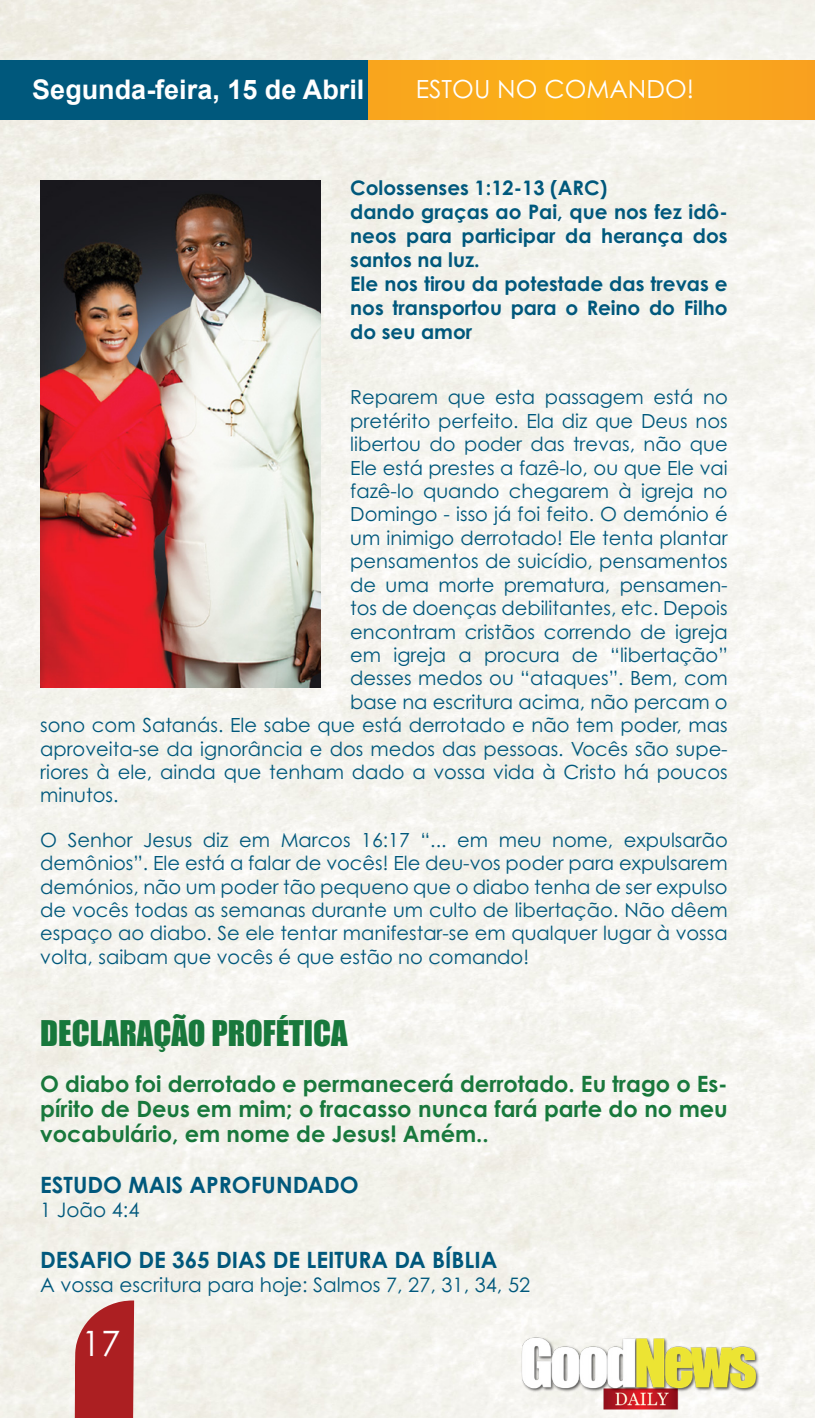
<style>
.page{position:relative;width:815px;height:1418px;background:#fff}
.page>*{position:absolute;margin:0;border:0;box-sizing:border-box;transform-origin:0 0}
.t1{font:35px "Century Gothic Pro";color:#fff}
.t2{font:32.5px "Impact";color:#18783c}
.t3{font:700 27px "Arial";color:#fff}
.t4{font:25px "Century Gothic Pro";color:#fff}
.t5{font:700 22.5px/25px "Century Gothic Pro";color:#18783c;text-align:justify}
.t6{font:700 22.5px "Century Gothic Pro";color:#00587c}
.t7{font:700 20px/24px "Century Gothic Pro";color:#00587c;text-align:justify}
.t8{font:20px "Century Gothic Pro";color:#00587c}
.t9{font:19.5px/23.5px "Century Gothic Pro";color:#00587c;text-align:justify}
</style>
<div class="page">
<img style="left:0;top:0;width:815px;height:1417px">
<div style="left:139px;top:60px;width:676px;height:60px;background:#faa91c"></div>
<div style="left:0;top:60px;width:368px;height:60px;background:#00587c"></div>
<svg style="left:73px;top:1300px;width:61px;height:117px;background:#b53c3e"></svg>
<img style="left:516px;top:1335px;width:245px;height:76px">
<img style="left:40px;top:180px;width:280px;height:507px">
<p class="t3" style="left:32px;top:72px;width:334px">Segunda-feira, 15 de Abril</p>
<p class="t4" style="left:416px;top:73px;width:280px">ESTOU NO COMANDO!</p>
<p class="t7" style="left:350px;top:175px;width:259px">Colossenses 1:12-13 (ARC)</p>
<p class="t7" style="left:350px;top:199px;width:379px">dando graças ao Pai, que nos fez idô&shy;neos para participar da herança dos santos na luz.</p>
<p class="t7" style="left:350px;top:271px;width:379px">Ele nos tirou da potestade das trevas e nos transportou para o Reino do Filho do seu amor</p>
<p class="t9" style="left:350px;top:385px;width:379px">Reparem que esta passagem está no</p>
<p class="t9" style="left:350px;top:409px;width:379px">pretérito perfeito. Ela diz que Deus nos</p>
<p class="t9" style="left:350px;top:432px;width:379px">libertou do poder das trevas, não que</p>
<p class="t9" style="left:350px;top:455px;width:379px">Ele está prestes a fazê-lo, ou que Ele vai</p>
<p class="t9" style="left:350px;top:479px;width:379px">fazê-lo quando chegarem à igreja no</p>
<p class="t9" style="left:350px;top:502px;width:379px">Domingo - isso já foi feito. O demónio é</p>
<p class="t9" style="left:350px;top:526px;width:379px">um inimigo derrotado! Ele tenta plantar</p>
<p class="t9" style="left:350px;top:549px;width:379px">pensamentos de suicídio, pensamentos</p>
<p class="t9" style="left:350px;top:572px;width:379px">de uma morte prematura, pensamen-</p>
<p class="t9" style="left:350px;top:596px;width:379px">tos de doenças debilitantes, etc. Depois</p>
<p class="t9" style="left:350px;top:619px;width:379px">encontram cristãos correndo de igreja</p>
<p class="t9" style="left:350px;top:643px;width:379px">em igreja a procura de “libertação”</p>
<p class="t9" style="left:350px;top:666px;width:379px">desses medos ou “ataques”. Bem, com</p>
<p class="t9" style="left:350px;top:689px;width:379px">base na escritura acima, não percam o</p>
<p class="t9" style="left:40px;top:713px;width:689px">sono com Satanás. Ele sabe que está derrotado e não tem poder, mas</p>
<p class="t9" style="left:40px;top:736px;width:689px">aproveita-se da ignorância e dos medos das pessoas. Vocês são supe-</p>
<p class="t9" style="left:40px;top:760px;width:689px">riores à ele, ainda que tenham dado a vossa vida à Cristo há poucos</p>
<p class="t9" style="left:40px;top:783px;width:80px">minutos.</p>
<p class="t9" style="left:40px;top:827px;width:689px">O Senhor Jesus diz em Marcos 16:17 “... em meu nome, expulsarão demônios”. Ele está a falar de vocês! Ele deu-vos poder para expulsarem demónios, não um poder tão pequeno que o diabo tenha de ser expulso de vocês todas as semanas durante um culto de libertação. Não dêem espaço ao diabo. Se ele tentar manifestar-se em qualquer lugar à vossa volta, saibam que vocês é que estão no comando!</p>
<p class="t2" style="left:40px;top:1007px;width:309px">DECLARAÇÃO PROFÉTICA</p>
<p class="t5" style="left:40px;top:1070px;width:689px">O diabo foi derrotado e permanecerá derrotado. Eu trago o Es&shy;pírito de Deus em mim; o fracasso nunca fará parte do no meu vocabulário, em nome de Jesus! Amém..</p>
<p class="t6" style="left:40px;top:1170px;width:320px">ESTUDO MAIS APROFUNDADO</p>
<p class="t8" style="left:40px;top:1197px;width:101px">1 João 4:4</p>
<p class="t6" style="left:40px;top:1245px;width:459px">DESAFIO DE 365 DIAS DE LEITURA DA BÍBLIA</p>
<p class="t8" style="left:40px;top:1272px;width:491px">A vossa escritura para hoje: Salmos 7, 27, 31, 34, 52</p>
<h1 class="t1" style="left:82px;top:1322px;width:40px">17</h1>
</div>
